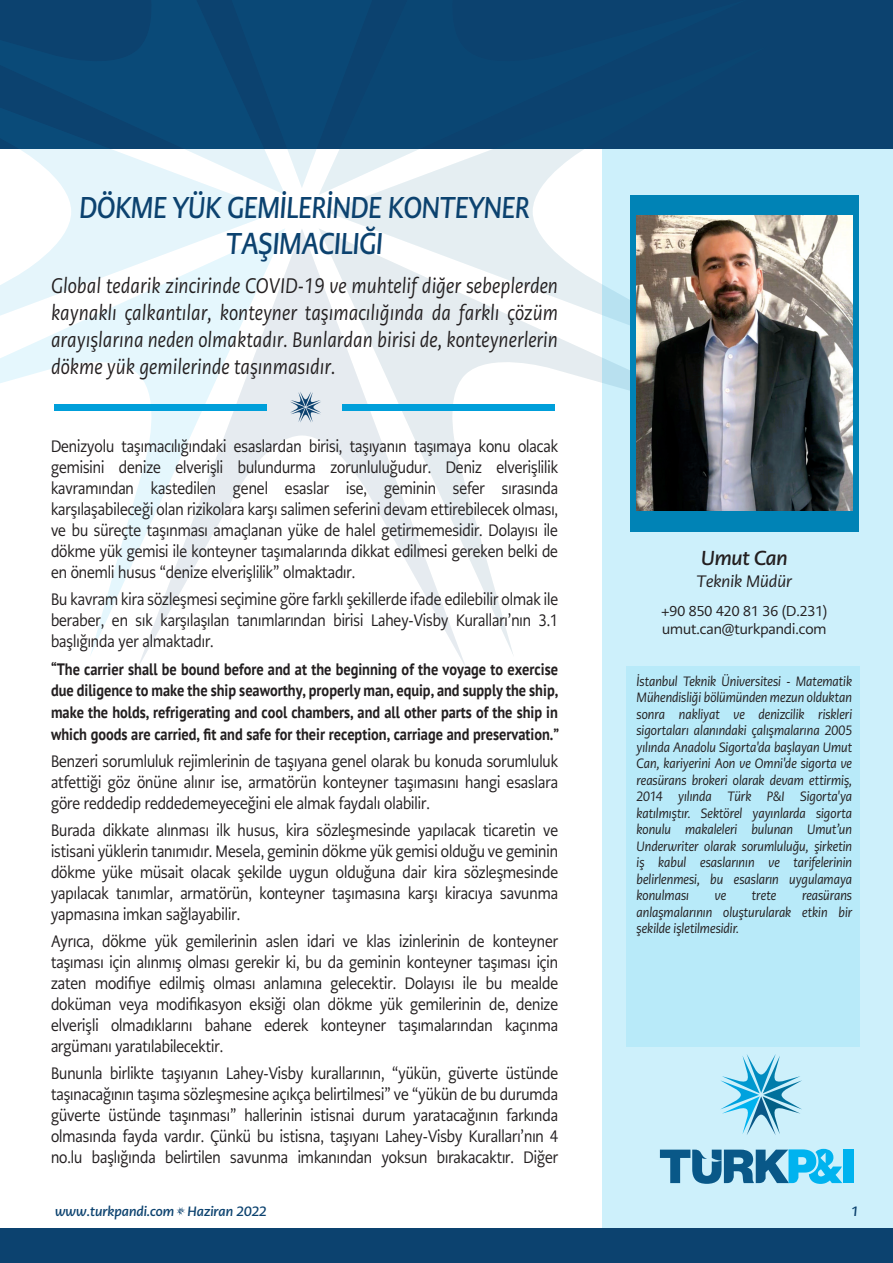
<style>
.page{position:relative;width:893px;height:1263px;background:#fff}
.page>*{position:absolute;margin:0;border:0;box-sizing:border-box;transform-origin:0 0}
.t1{font:italic 700 30px/36px "PMN Caecilia Sans Head";color:#0c426f;text-align:center;scale:.85 1}
.t2{font:italic 21px/27px "PMN Caecilia Sans Text";color:#231f20;text-align:justify;scale:.85 1}
.t3{font:italic 700 20.1px "PMN Caecilia Sans Head";letter-spacing:-.01em;color:#231f20}
.t4{font:16.5px/21px "PMN Caecilia Sans Head";color:#231f20;text-align:justify;scale:.87 1}
.t5{font:700 16.5px/21.8px "PT Sans";color:#231f20;text-align:justify;scale:.87 1}
.t6{font:italic 16.5px "PMN Caecilia Sans Head";color:#231f20}
.t7{font:14.25px/18.6px "PMN Caecilia Sans Head";color:#231f20}
.t8{font:italic 13.5px/16.5px "PMN Caecilia Sans Head";color:#231f20;text-align:justify;scale:.91 1}
.t9{font:italic 700 13.5px "PMN Caecilia Sans Head";color:#0c426f}
</style>
<div class="page">
<div style="left:0;top:0;width:893px;height:149px;background:#0c426f"></div>
<svg style="left:287px;top:149px;width:29px;height:38px"></svg>
<svg style="left:138px;top:229px;width:328px;height:438px"></svg>
<svg style="left:67px;top:195px;width:211px;height:33px;background:#e8f6fb"></svg>
<svg style="left:326px;top:195px;width:211px;height:33px;background:#e8eff3"></svg>
<svg style="left:0;top:228px;width:285px;height:429px"></svg>
<svg style="left:319px;top:149px;width:265px;height:46px;fill:#e5f0f4"></svg>
<svg style="left:20px;top:149px;width:265px;height:46px;fill:#e5f5fb"></svg>
<svg style="left:318px;top:228px;width:284px;height:429px"></svg>
<div style="left:602px;top:149px;width:291px;height:1113px;background:#cdf0fb"></div>
<div style="left:626px;top:666px;width:234px;height:380px;background:#b8eaf9"></div>
<div style="left:0;top:1229px;width:893px;height:34px;background:#0c426f"></div>
<div style="left:630px;top:195px;width:229px;height:336px;background:#0083b6"></div>
<div style="left:54px;top:405px;width:213px;height:6px;background:#009fda"></div>
<div style="left:342px;top:405px;width:213px;height:6px;background:#009fda"></div>
<svg style="left:290px;top:391px;width:31px;height:32px"></svg>
<svg style="left:176px;top:1207px;width:9px;height:9px"></svg>
<img style="left:636px;top:216px;width:216px;height:295px">
<h1 class="t1" style="left:80px;top:189px;width:531px">DÖKME YÜK GEMİLERİNDE KONTEYNER<br>TAŞIMACILIĞI</h1>
<p class="t2" style="left:51px;top:272px;width:598px">Global tedarik zincirinde COVID-19 ve muhtelif diğer sebeplerden kaynaklı çalkantılar, konteyner taşımacılığında da farklı çözüm arayışlarına neden olmaktadır. Bunlardan birisi de, konteynerlerin dökme yük gemilerinde taşınmasıdır.</p>
<p class="t4" style="left:51px;top:435px;width:584px">Denizyolu taşımacılığındaki esaslardan birisi, taşıyanın taşımaya konu olacak gemisini denize elverişli bulundurma zorunluluğudur. Deniz elverişlilik kavramından kastedilen genel esaslar ise, geminin sefer sırasında karşılaşabileceği olan rizikolara karşı salimen seferini devam ettirebilecek olması, ve bu süreçte taşınması amaçlanan yüke de halel getirmemesidir. Dolayısı ile dökme yük gemisi ile konteyner taşımalarında dikkat edilmesi gereken belki de en önemli husus “denize elverişlilik” olmaktadır.</p>
<p class="t4" style="left:51px;top:588px;width:584px">Bu kavram kira sözleşmesi seçimine göre farklı şekillerde ifade edilebilir olmak ile beraber, en sık karşılaşılan tanımlarından birisi Lahey-Visby Kuralları’nın 3.1 başlığında yer almaktadır.</p>
<p class="t5" style="left:51px;top:658px;width:585px">“The carrier shall be bound before and at the beginning of the voyage to exercise due diligence to make the ship seaworthy, properly man, equip, and supply the ship, make the holds, refrigerating and cool chambers, and all other parts of the ship in which goods are carried, fit and safe for their reception, carriage and preservation.”</p>
<p class="t4" style="left:51px;top:750px;width:584px">Benzeri sorumluluk rejimlerinin de taşıyana genel olarak bu konuda sorumluluk atfettiği göz önüne alınır ise, armatörün konteyner taşımasını hangi esaslara göre reddedip reddedemeyeceğini ele almak faydalı olabilir.</p>
<p class="t4" style="left:51px;top:819px;width:584px">Burada dikkate alınması ilk husus, kira sözleşmesinde yapılacak ticaretin ve istisani yüklerin tanımıdır. Mesela, geminin dökme yük gemisi olduğu ve geminin dökme yüke müsait olacak şekilde uygun olduğuna dair kira sözleşmesinde yapılacak tanımlar, armatörün, konteyner taşımasına karşı kiracıya savunma yapmasına imkan sağlayabilir.</p>
<p class="t4" style="left:51px;top:930px;width:584px">Ayrıca, dökme yük gemilerinin aslen idari ve klas izinlerinin de konteyner taşıması için alınmış olması gerekir ki, bu da geminin konteyner taşıması için zaten modifiye edilmiş olması anlamına gelecektir. Dolayısı ile bu mealde doküman veya modifikasyon eksiği olan dökme yük gemilerinin de, denize elverişli olmadıklarını bahane ederek konteyner taşımalarından kaçınma argümanı yaratılabilecektir.</p>
<p class="t4" style="left:51px;top:1062px;width:584px">Bununla birlikte taşıyanın Lahey-Visby kurallarının, “yükün, güverte üstünde taşınacağının taşıma sözleşmesine açıkça belirtilmesi” ve “yükün de bu durumda güverte üstünde taşınması” hallerinin istisnai durum yaratacağının farkında olmasında fayda vardır. Çünkü bu istisna, taşıyanı Lahey-Visby Kuralları’nın 4 no.lu başlığında belirtilen savunma imkanından yoksun bırakacaktır. Diğer</p>
<p class="t3" style="left:701px;top:545px;width:88px">Umut Can</p>
<p class="t6" style="left:697px;top:571px;width:97px">Teknik Müdür</p>
<p class="t7" style="left:661px;top:601px;width:168px">+90 850 420 81 36 (D.231) umut.can@turkpandi.com</p>
<p class="t8" style="left:636px;top:672px;width:238px">İstanbul Teknik Üniversitesi - Matematik Mühendisliği bölümünden mezun olduktan sonra nakliyat ve denizcilik riskleri sigortaları alanındaki çalışmalarına 2005 yılında Anadolu Sigorta'da başlayan Umut Can, kariyerini Aon ve Omni'de sigorta ve reasürans brokeri olarak devam ettirmiş, 2014 yılında Türk P&amp;I Sigorta'ya katılmıştır. Sektörel yayınlarda sigorta konulu makaleleri bulunan Umut’un Underwriter olarak sorumluluğu, şirketin iş kabul esaslarının ve tarifelerinin belirlenmesi, bu esasların uygulamaya konulması</p>
<p class="t8" style="left:636px;top:887px;width:238px;text-indent:165px">reasürans anlaşmalarının oluşturularak etkin bir şekilde işletilmesidir.</p>
<p class="t8" style="left:715px;top:887px;width:14px">ve</p>
<p class="t8" style="left:752px;top:887px;width:28px">trete</p>
<p class="t9" style="left:55px;top:1202px;width:213px">www.turkpandi.com Haziran 2022</p>
<p class="t9" style="left:851px;top:1202px;width:9px">1</p>
</div>
